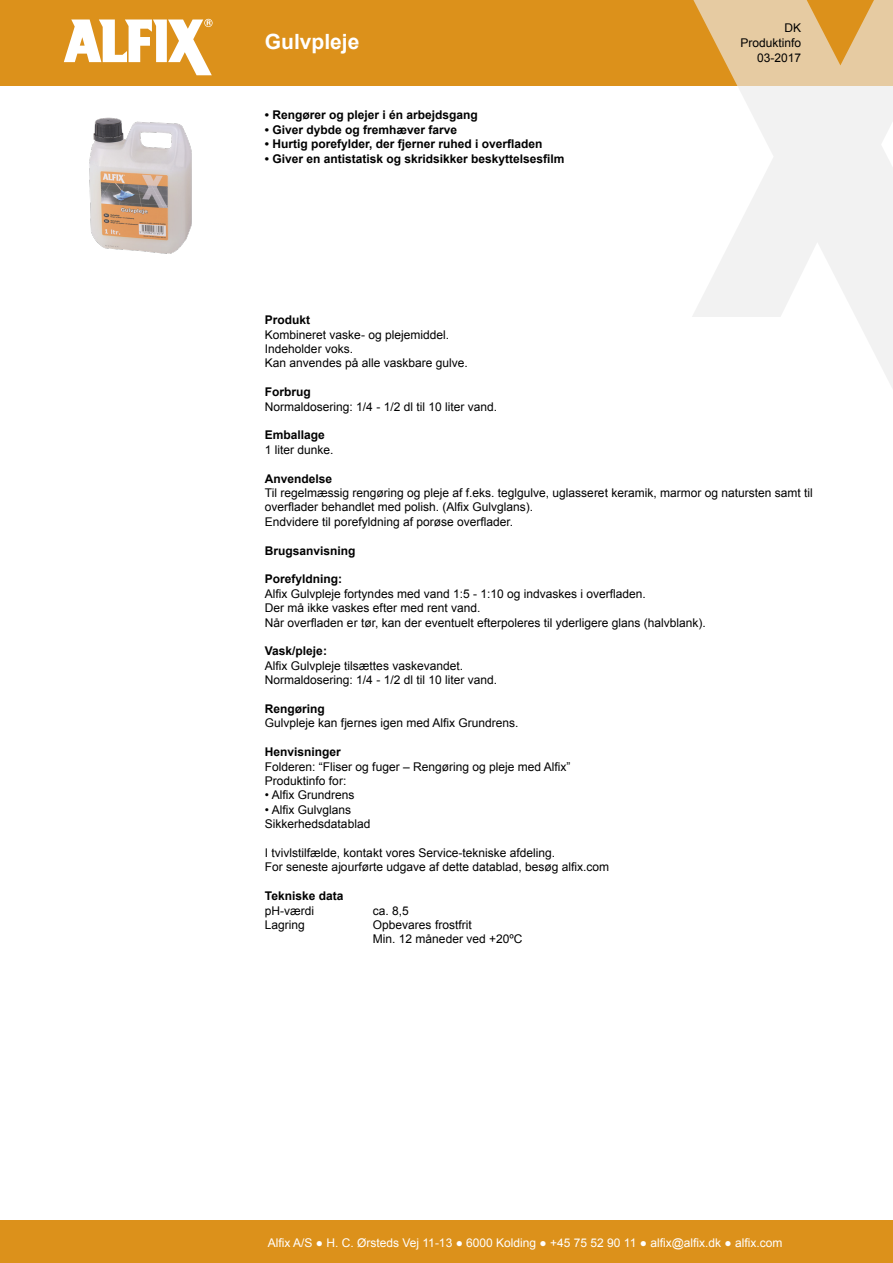
<style>
.page{position:relative;width:893px;height:1263px;background:#fff}
.page>*{position:absolute;margin:0;border:0;box-sizing:border-box;transform-origin:0 0}
.t1{font:700 21px "Arial";color:#fff}
.Brødtekst{font:12px/14.4px "Arial";color:#000}
.Brødtekst-2{font:700 12px "Arial";color:#000}
.t2{font:12px "Arial";color:#fff}
</style>
<div class="page">
<div style="left:0;top:0;width:893px;height:85px;background:#dc911b"></div>
<div style="left:0;top:1220px;width:893px;height:43px;background:#dc911b"></div>
<svg style="left:691px;top:0;width:202px;height:388px"></svg>
<svg style="left:64px;top:19px;width:149px;height:56px"></svg>
<img style="left:89px;top:117px;width:103px;height:137px">
<p class="t1" style="left:265px;top:27px;width:96px">Gulvpleje</p>
<p class="Brødtekst-2" style="left:265px;top:107px;width:214px">• Rengører og plejer i én arbejdsgang</p>
<p class="Brødtekst-2" style="left:265px;top:121px;width:194px">• Giver dybde og fremhæver farve</p>
<p class="Brødtekst-2" style="left:265px;top:136px;width:279px">• Hurtig porefylder, der fjerner ruhed i overfladen</p>
<p class="Brødtekst-2" style="left:265px;top:150px;width:301px">• Giver en antistatisk og skridsikker beskyttelsesfilm</p>
<p class="Brødtekst" style="left:785px;top:21px;width:18px">DK</p>
<p class="Brødtekst" style="left:741px;top:36px;width:62px">Produktinfo</p>
<p class="Brødtekst" style="left:757px;top:51px;width:46px">03-2017</p>
<p class="Brødtekst-2" style="left:265px;top:312px;width:47px">Produkt</p>
<p class="Brødtekst" style="left:265px;top:327px;width:186px">Kombineret vaske- og plejemiddel.</p>
<p class="Brødtekst" style="left:265px;top:342px;width:90px">Indeholder voks.</p>
<p class="Brødtekst" style="left:265px;top:356px;width:204px">Kan anvendes på alle vaskbare gulve.</p>
<p class="Brødtekst-2" style="left:265px;top:384px;width:47px">Forbrug</p>
<p class="Brødtekst" style="left:265px;top:399px;width:234px">Normaldosering: 1/4 - 1/2 dl til 10 liter vand.</p>
<p class="Brødtekst-2" style="left:265px;top:427px;width:62px">Emballage</p>
<p class="Brødtekst" style="left:265px;top:442px;width:70px">1 liter dunke.</p>
<p class="Brødtekst-2" style="left:265px;top:470px;width:69px">Anvendelse</p>
<p class="Brødtekst" style="left:265px;top:486px;width:549px">Til regelmæssig rengøring og pleje af f.eks. teglgulve, uglasseret keramik, marmor og natursten samt til overflader behandlet med polish. (Alfix Gulvglans).</p>
<p class="Brødtekst" style="left:265px;top:514px;width:250px">Endvidere til porefyldning af porøse overflader.</p>
<p class="Brødtekst-2" style="left:265px;top:542px;width:92px">Brugsanvisning</p>
<p class="Brødtekst-2" style="left:265px;top:571px;width:79px">Porefyldning:</p>
<p class="Brødtekst" style="left:265px;top:586px;width:382px">Alfix Gulvpleje fortyndes med vand 1:5 - 1:10 og indvaskes i overfladen.</p>
<p class="Brødtekst" style="left:265px;top:601px;width:217px">Der må ikke vaskes efter med rent vand.</p>
<p class="Brødtekst" style="left:265px;top:615px;width:442px">Når overfladen er tør, kan der eventuelt efterpoleres til yderligere glans (halvblank).</p>
<p class="Brødtekst-2" style="left:265px;top:643px;width:64px">Vask/pleje:</p>
<p class="Brødtekst" style="left:265px;top:658px;width:200px">Alfix Gulvpleje tilsættes vaskevandet.</p>
<p class="Brødtekst" style="left:265px;top:673px;width:234px">Normaldosering: 1/4 - 1/2 dl til 10 liter vand.</p>
<p class="Brødtekst-2" style="left:265px;top:701px;width:61px">Rengøring</p>
<p class="Brødtekst" style="left:265px;top:716px;width:255px">Gulvpleje kan fjernes igen med Alfix Grundrens.</p>
<p class="Brødtekst-2" style="left:265px;top:744px;width:78px">Henvisninger</p>
<p class="Brødtekst" style="left:265px;top:759px;width:307px">Folderen: “Fliser og fuger – Rengøring og pleje med Alfix”</p>
<p class="Brødtekst" style="left:265px;top:774px;width:83px">Produktinfo for:</p>
<p class="Brødtekst" style="left:265px;top:788px;width:91px">• Alfix Grundrens</p>
<p class="Brødtekst" style="left:265px;top:802px;width:88px">• Alfix Gulvglans</p>
<p class="Brødtekst" style="left:265px;top:817px;width:107px">Sikkerhedsdatablad</p>
<p class="Brødtekst" style="left:265px;top:846px;width:292px">I tvivlstilfælde, kontakt vores Service-tekniske afdeling.</p>
<p class="Brødtekst" style="left:265px;top:860px;width:346px">For seneste ajourførte udgave af dette datablad, besøg alfix.com</p>
<p class="Brødtekst-2" style="left:265px;top:888px;width:80px">Tekniske data</p>
<p class="Brødtekst" style="left:265px;top:903px;width:51px">pH-værdi</p>
<p class="Brødtekst" style="left:373px;top:903px;width:38px">ca. 8,5</p>
<p class="Brødtekst" style="left:265px;top:918px;width:42px">Lagring</p>
<p class="Brødtekst" style="left:373px;top:918px;width:100px">Opbevares frostfrit</p>
<p class="Brødtekst" style="left:373px;top:932px;width:151px">Min. 12 måneder ved +20ºC</p>
<p class="t2" style="left:268px;top:1235px;width:516px">Alfix A/S ● H. C. Ørsteds Vej 11-13 ● 6000 Kolding ● +45 75 52 90 11 ● alfix@alfix.dk ● alfix.com</p>
</div>
